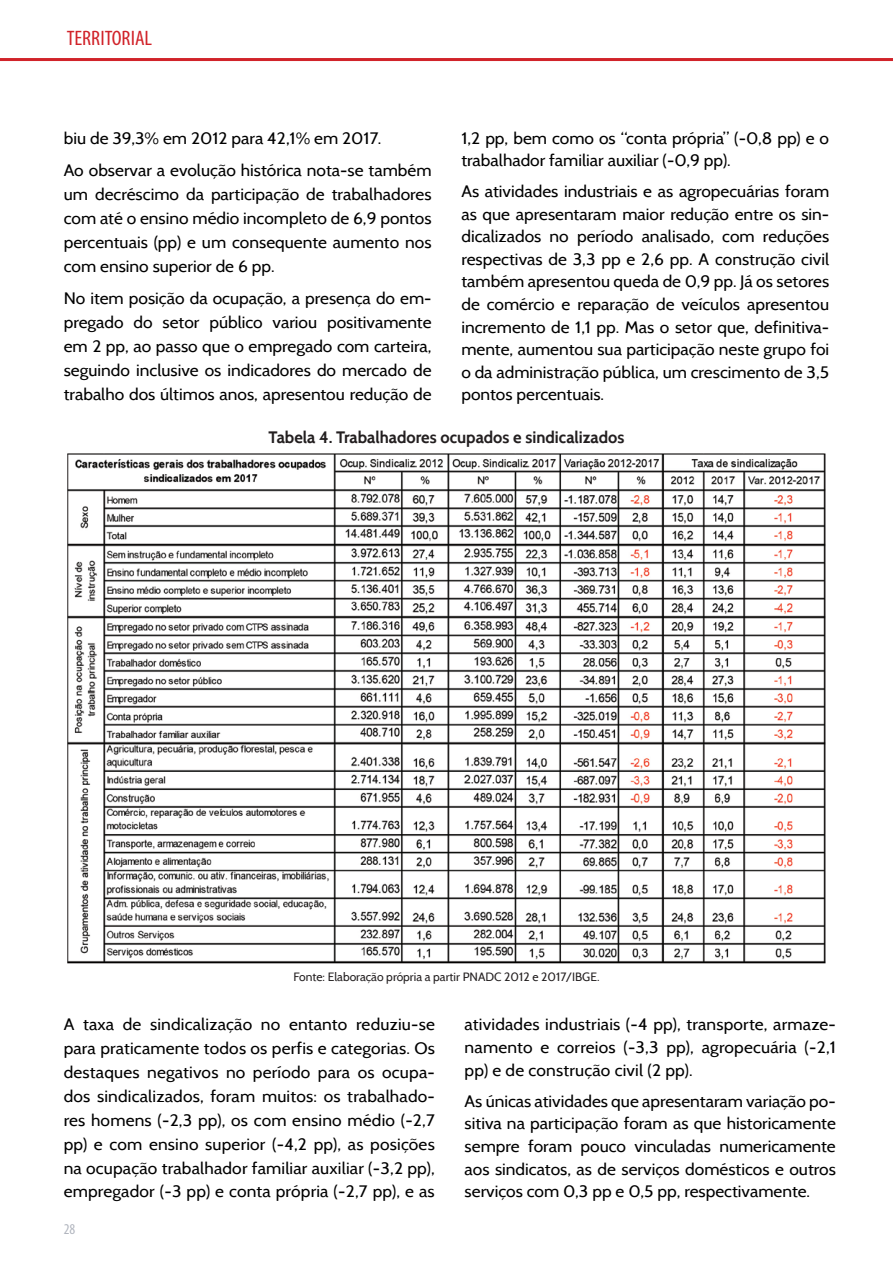
<style>
.page{position:relative;width:893px;height:1263px;background:#fff}
.page>*{position:absolute;margin:0;border:0;box-sizing:border-box;transform-origin:0 0}
.Paragraph_Style_blac{font:condensed 21px "Myriad Pro";color:#d1232a;scale:1.05 1}
.t1{font:16.5px/22.5px "Cabin";color:#000;text-align:justify;scale:1.05 1}
.table_of_contents{font:700 16.5px "Cabin";color:#231f20}
.t2{font:condensed 15px "Myriad Pro";color:#b1b5be}
.table_of_contents-2{font:12px "Cabin";color:#231f20}
</style>
<div class="page">
<hr style="left:0;top:58px;width:893px;height:3px;background:#d1232a">
<img style="left:67px;top:453px;width:759px;height:511px">
<p class="Paragraph_Style_blac" style="left:67px;top:25px;width:83px">TERRITORIAL</p>
<p class="t1" style="left:64px;top:126px;width:304px">biu de 39,3% em 2012 para 42,1% em 2017.</p>
<p class="t1" style="left:64px;top:158px;width:352px;line-height:24px">Ao observar a evolução histórica nota-se também um decréscimo da participação de trabalhadores com até o ensino médio incompleto de 6,9 pontos percentuais (pp) e um consequente aumento nos com ensino superior de 6 pp.</p>
<p class="t1" style="left:64px;top:286px;width:352px;line-height:24px">No item posição da ocupação, a presença do em&shy;pregado do setor público variou positivamente em 2 pp, ao passo que o empregado com carteira, seguindo inclusive os indicadores do mercado de trabalho dos últimos anos, apresentou redução de</p>
<p class="t1" style="left:461px;top:126px;width:352px">1,2 pp, bem como os “conta própria” (-0,8 pp) e o trabalhador familiar auxiliar (-0,9 pp).</p>
<p class="t1" style="left:461px;top:180px;width:352px">As atividades industriais e as agropecuárias foram as que apresentaram maior redução entre os sin&shy;dicalizados no período analisado, com reduções respectivas de 3,3 pp e 2,6 pp. A construção civil também apresentou queda de 0,9 pp. Já os setores de comércio e reparação de veículos apresentou incremento de 1,1 pp. Mas o setor que, definitiva&shy;mente, aumentou sua participação neste grupo foi o da administração pública, um crescimento de 3,5 pontos percentuais.</p>
<p class="table_of_contents" style="left:268px;top:427px;width:358px">Tabela 4. Trabalhadores ocupados e sindicalizados</p>
<p class="table_of_contents-2" style="left:294px;top:969px;width:307px">Fonte: Elaboração própria a partir PNADC 2012 e 2017/IBGE.</p>
<p class="t1" style="left:64px;top:1012px;width:355px;line-height:23.9px">A taxa de sindicalização no entanto reduziu-se para praticamente todos os perfis e categorias. Os destaques negativos no período para os ocupa&shy;dos sindicalizados, foram muitos: os trabalhado&shy;res homens (-2,3 pp), os com ensino médio (-2,7 pp) e com ensino superior (-4,2 pp), as posições na ocupação trabalhador familiar auxiliar (-3,2 pp), empregador (-3 pp) e conta própria (-2,7 pp), e as</p>
<p class="t1" style="left:465px;top:1013px;width:355px">atividades industriais (-4 pp), transporte, armaze&shy;namento e correios (-3,3 pp), agropecuária (-2,1 pp) e de construção civil (2 pp).</p>
<p class="t1" style="left:465px;top:1089px;width:355px">As únicas atividades que apresentaram variação po&shy;sitiva na participação foram as que historicamente sempre foram pouco vinculadas numericamente aos sindicatos, as de serviços domésticos e outros serviços com 0,3 pp e 0,5 pp, respectivamente.</p>
<p class="t2" style="left:64px;top:1220px;width:13px">28</p>
</div>
